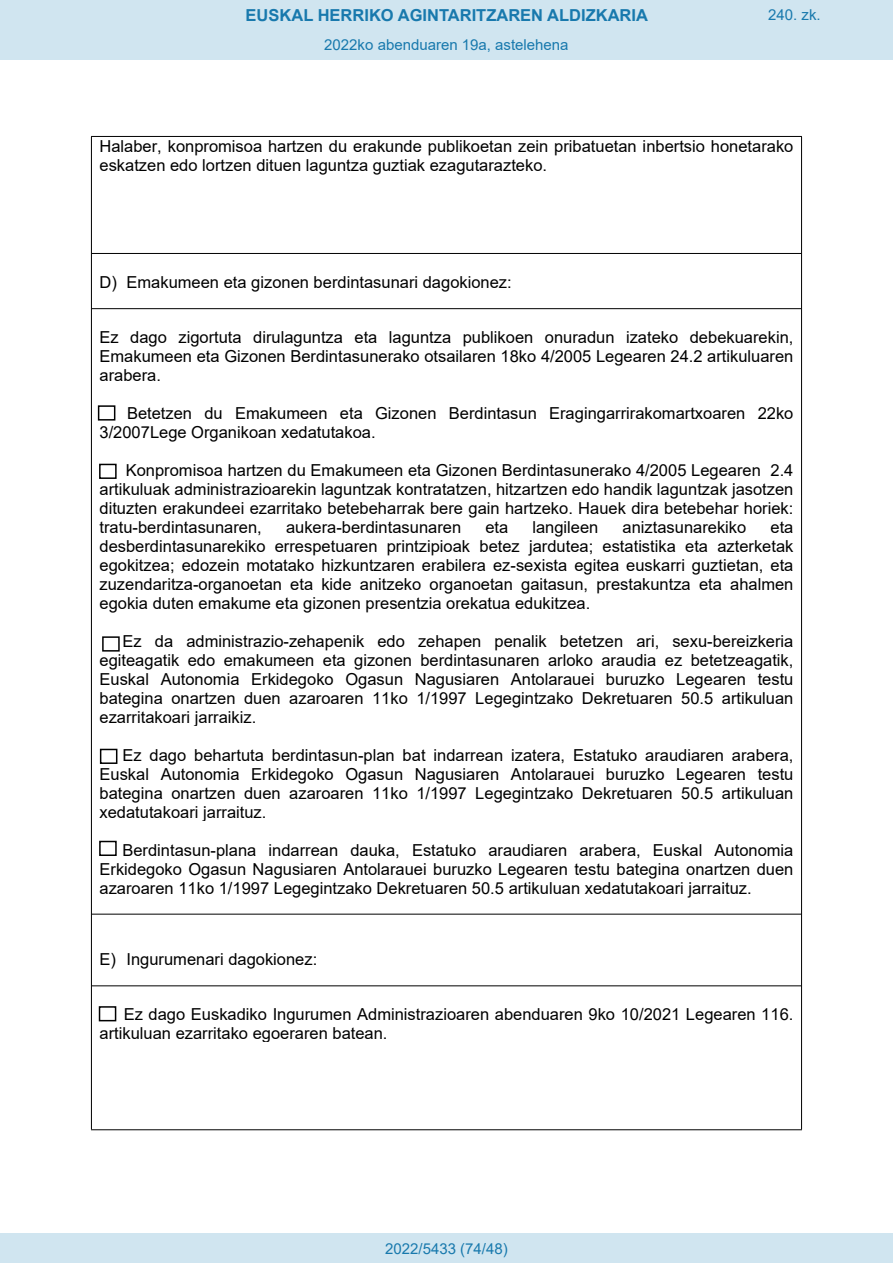
<style>
.page{position:relative;width:893px;height:1263px;background:#fff}
.page>*{position:absolute;margin:0;border:0;box-sizing:border-box;transform-origin:0 0}
.t1{font:16.5px/18.9px "Arial";color:#000;text-align:justify}
.t2{font:700 16.5px "Arial";color:#1879ad}
.Paginacion_Centro{font:15px "Arial";color:#1879ad}
</style>
<div class="page">
<hr style="left:91px;top:137px;width:1px;height:992px;background:#000">
<hr style="left:801px;top:137px;width:1px;height:992px;background:#000">
<hr style="left:91px;top:136px;width:711px;height:1px;background:#000">
<hr style="left:92px;top:253px;width:709px;height:1px;background:#000">
<hr style="left:92px;top:308px;width:709px;height:1px;background:#000">
<hr style="left:92px;top:914px;width:709px;height:1px;background:#000">
<hr style="left:92px;top:985px;width:709px;height:1px;background:#000">
<hr style="left:91px;top:1129px;width:711px;height:1px;background:#000">
<div style="left:98px;top:405px;width:17px;height:16px;border:2px solid #000"></div>
<div style="left:99px;top:464px;width:18px;height:15px;border:2px solid #000"></div>
<div style="left:102px;top:636px;width:18px;height:16px;border:2px solid #000"></div>
<div style="left:100px;top:749px;width:17px;height:15px;border:2px solid #000"></div>
<div style="left:99px;top:841px;width:18px;height:15px;border:2px solid #000"></div>
<div style="left:99px;top:1006px;width:17px;height:15px;border:2px solid #000"></div>
<div style="left:0;top:0;width:893px;height:60px;background:#d0e5f0"></div>
<div style="left:0;top:1233px;width:893px;height:30px;background:#d0e5f0"></div>
<p class="t2" style="left:246px;top:3px;width:404px">EUSKAL HERRIKO AGINTARITZAREN ALDIZKARIA</p>
<p class="Paginacion_Centro" style="left:768px;top:5px;width:54px">240. zk.</p>
<p class="Paginacion_Centro" style="left:324px;top:35px;width:246px">2022ko abenduaren 19a, astelehena</p>
<p class="t1" style="left:100px;top:137px;width:695px">Halaber, konpromisoa hartzen du erakunde publikoetan zein pribatuetan inbertsio honetarako eskatzen edo lortzen dituen laguntza guztiak ezagutarazteko.</p>
<p class="t1" style="left:100px;top:273px;width:414px">D) Emakumeen eta gizonen berdintasunari dagokionez:</p>
<p class="t1" style="left:100px;top:328px;width:695px">Ez dago zigortuta dirulaguntza eta laguntza publikoen onuradun izateko debekuarekin, Emakumeen eta Gizonen Berdintasunerako otsailaren 18ko 4/2005 Legearen 24.2 artikuluaren arabera.</p>
<p class="t1" style="left:100px;top:404px;width:695px;text-indent:28px">Betetzen du Emakumeen eta Gizonen Berdintasun Eragingarrirakomartxoaren 22ko<br>3/2007Lege Organikoan xedatutakoa.</p>
<p class="t1" style="left:100px;top:461px;width:695px;text-indent:26px">Konpromisoa hartzen du Emakumeen eta Gizonen Berdintasunerako 4/2005 Legearen 2.4 artikuluak administrazioarekin laguntzak kontratatzen, hitzartzen edo handik laguntzak jasotzen dituzten erakundeei ezarritako betebeharrak bere gain hartzeko. Hauek dira betebehar horiek: tratu-berdintasunaren,</p>
<p class="t1" style="left:286px;top:518px;width:177px">aukera-berdintasunaren</p>
<p class="t1" style="left:485px;top:518px;width:24px">eta</p>
<p class="t1" style="left:532px;top:518px;width:68px">langileen</p>
<p class="t1" style="left:623px;top:518px;width:125px">aniztasunarekiko</p>
<p class="t1" style="left:100px;top:518px;width:695px;text-indent:671px">eta desberdintasunarekiko errespetuaren printzipioak betez jardutea; estatistika eta azterketak egokitzea; edozein motatako hizkuntzaren erabilera ez-sexista egitea euskarri guztietan, eta zuzendaritza-organoetan eta kide anitzeko organoetan gaitasun, prestakuntza eta ahalmen egokia duten emakume eta gizonen presentzia orekatua edukitzea.</p>
<p class="t1" style="left:100px;top:632px;width:695px;text-indent:23px">Ez da administrazio-zehapenik edo zehapen penalik betetzen ari, sexu-bereizkeria egiteagatik edo emakumeen eta gizonen berdintasunaren arloko araudia ez betetzeagatik, Euskal Autonomia Erkidegoko Ogasun Nagusiaren Antolarauei buruzko Legearen testu bategina onartzen duen azaroaren 11ko 1/1997 Legegintzako Dekretuaren 50.5 artikuluan ezarritakoari jarraikiz.</p>
<p class="t1" style="left:100px;top:746px;width:695px;text-indent:23px">Ez dago behartuta berdintasun-plan bat indarrean izatera, Estatuko araudiaren arabera, Euskal Autonomia Erkidegoko Ogasun Nagusiaren Antolarauei buruzko Legearen testu bategina onartzen duen azaroaren 11ko 1/1997 Legegintzako Dekretuaren 50.5 artikuluan xedatutakoari jarraituz.</p>
<p class="t1" style="left:100px;top:840px;width:695px;text-indent:23px">Berdintasun-plana indarrean dauka, Estatuko araudiaren arabera, Euskal Autonomia Erkidegoko Ogasun Nagusiaren Antolarauei buruzko Legearen testu bategina onartzen duen azaroaren 11ko 1/1997 Legegintzako Dekretuaren 50.5 artikuluan xedatutakoari jarraituz.</p>
<p class="t1" style="left:100px;top:950px;width:219px">E) Ingurumenari dagokionez:</p>
<p class="t1" style="left:100px;top:1004px;width:695px;text-indent:24px">Ez dago Euskadiko Ingurumen Administrazioaren abenduaren 9ko 10/2021 Legearen 116. artikuluan ezarritako egoeraren batean.</p>
<p class="Paginacion_Centro" style="left:385px;top:1238px;width:124px">2022/5433 (74/48)</p>
</div>
